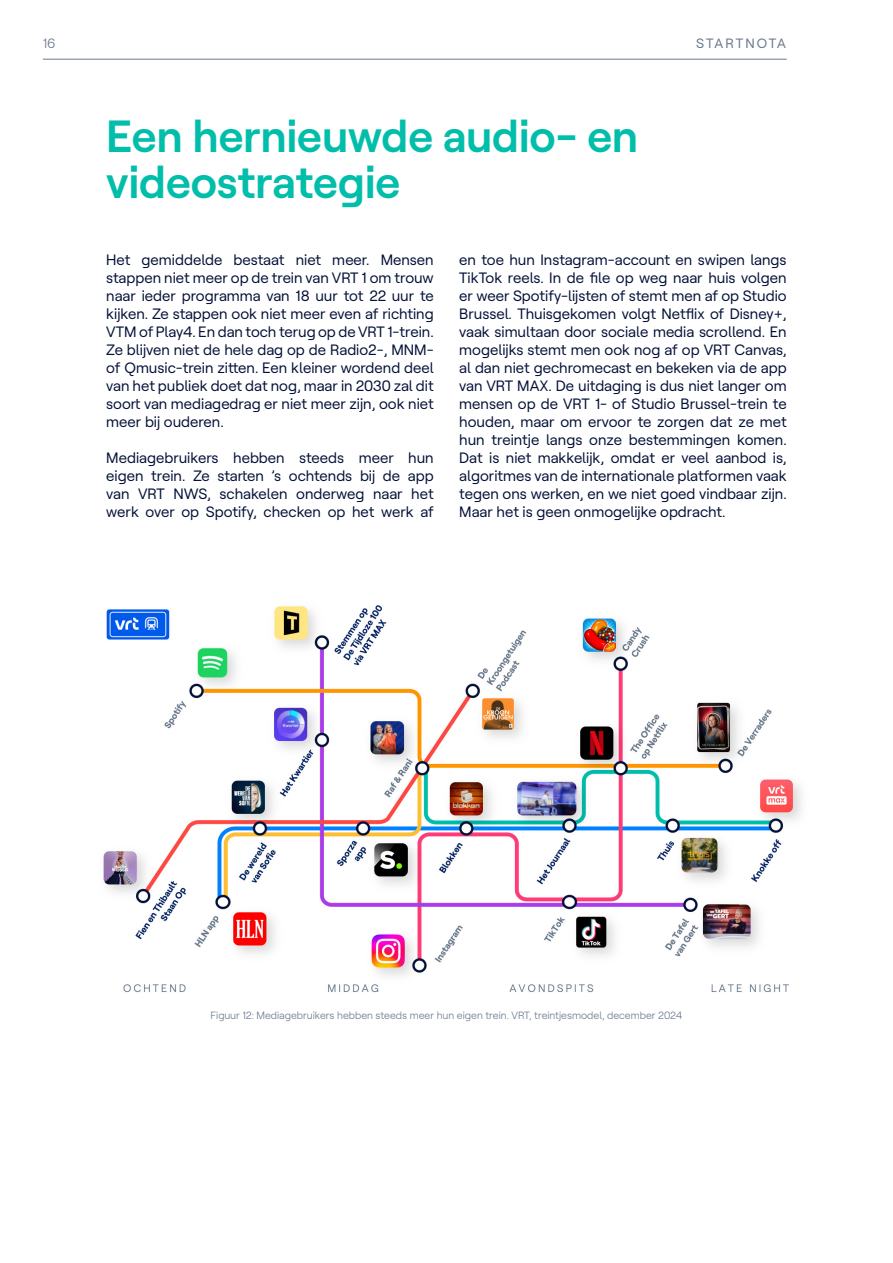
<style>
.page{position:relative;width:893px;height:1263px;background:#fff}
.page>*{position:absolute;margin:0;border:0;box-sizing:border-box;transform-origin:0 0}
.t1{font:600 45px/46.2px "Roobert VRT";color:#00beaa}
.t2{font:15px/18px "Roobert VRT";color:#031037;text-align:justify}
.t3{font:13.5px "Roobert VRT";letter-spacing:.13em;color:#69788c}
.t4{font:300 13.5px "Roobert VRT";color:#69788c}
.t5{font:300 10.5px "Roobert VRT";color:#69788c}
</style>
<div class="page">
<hr style="left:43px;top:59px;width:744px;height:1px;background:#69788c">
<img style="left:103px;top:605px;width:699px;height:388px">
<p class="t4" style="left:43px;top:33px;width:14px">16</p>
<p class="t3" style="left:696px;top:33px;width:91px">STARTNOTA</p>
<p class="t1" style="left:106px;top:109px;width:533px">Een hernieuwde audio- en videostrategie</p>
<p class="t2" style="left:106px;top:250px;width:329px">Het gemiddelde bestaat niet meer. Mensen stappen niet meer op de trein van VRT 1 om trouw naar ieder programma van 18 uur tot 22 uur te kijken. Ze stappen ook niet meer even af richting VTM of Play4. En dan toch terug op de VRT 1-trein.<br>Ze blijven niet de hele dag op de Radio2-, MNM&shy;of Qmusic-trein zitten. Een kleiner wordend deel van het publiek doet dat nog, maar in 2030 zal dit soort van mediagedrag er niet meer zijn, ook niet meer bij ouderen.</p>
<p class="t2" style="left:106px;top:448px;width:329px">Mediagebruikers hebben steeds meer hun eigen trein. Ze starten ’s ochtends bij de app van VRT NWS, schakelen onderweg naar het werk over op Spotify, checken op het werk af</p>
<p class="t2" style="left:459px;top:250px;width:329px">en toe hun Instagram-account en swipen langs TikTok reels. In de file op weg naar huis volgen er weer Spotify-lijsten of stemt men af op Studio Brussel. Thuisgekomen volgt Netflix of Disney+, vaak simultaan door sociale media scrollend. En mogelijks stemt men ook nog af op VRT Canvas, al dan niet gechromecast en bekeken via de app van VRT MAX. De uitdaging is dus niet langer om mensen op de VRT 1- of Studio Brussel-trein te houden, maar om ervoor te zorgen dat ze met hun treintje langs onze bestemmingen komen.<br>Dat is niet makkelijk, omdat er veel aanbod is, algoritmes van de internationale platformen vaak tegen ons werken, en we niet goed vindbaar zijn.<br>Maar het is geen onmogelijke opdracht.</p>
<p class="t5" style="left:211px;top:1008px;width:473px">Figuur 12: Mediagebruikers hebben steeds meer hun eigen trein. VRT, treintjesmodel, december 2024</p>
</div>
